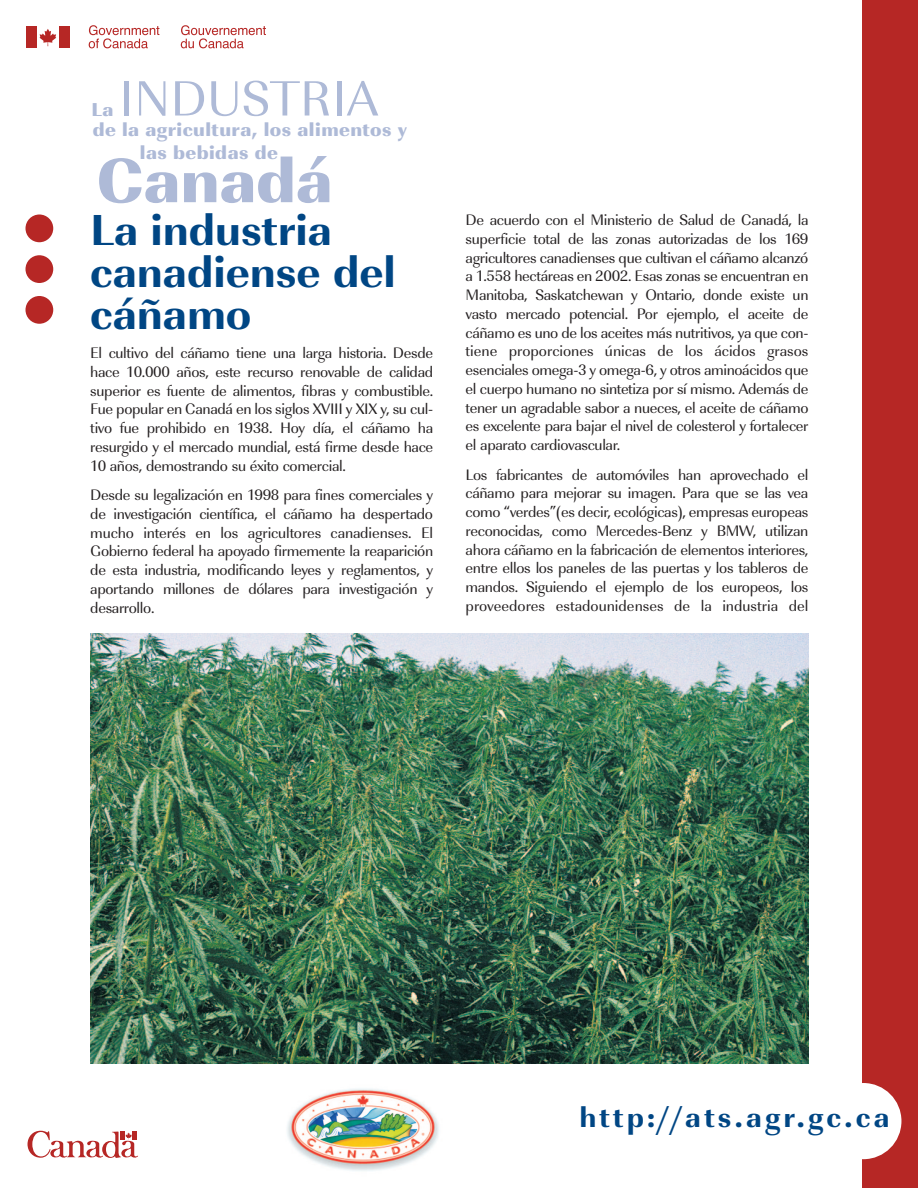
<style>
.page{position:relative;width:918px;height:1188px;background:#fff}
.page>*{position:absolute;margin:0;border:0;box-sizing:border-box;transform-origin:0 0}
.t1{font:700 64.5px "URW Imperial T Ultr";color:#aebad7}
.t2{font:51.3px "URW Imperial T";color:#aebad7}
.t3{font:700 45px/42px "URW Imperial T Extr";color:#004684}
.t4{font:700 29.4px "URW Imperial T Extr";letter-spacing:.11em;color:#004684}
.t5{font:700 19.35px/23.2px "URW Imperial T Ultr";letter-spacing:.025em;color:#aebad7}
.t6{font:15.75px/18.8px "URW Imperial T";letter-spacing:-.02em;color:#231f20;text-align:justify}
</style>
<div class="page">
<img style="left:287px;top:1088px;width:152px;height:83px">
<svg style="left:40px;top:29px;width:16px;height:17px"></svg>
<div style="left:59px;top:27px;width:11px;height:21px;background:#b62725"></div>
<svg style="left:89px;top:25px;width:70px;height:23px"></svg>
<div style="left:26px;top:27px;width:10px;height:21px;background:#b62725"></div>
<svg style="left:181px;top:25px;width:85px;height:23px"></svg>
<svg style="left:28px;top:1131px;width:110px;height:27px"></svg>
<div style="left:26px;top:214px;width:27px;height:28px;background:#b62725;border-radius:50%"></div>
<div style="left:26px;top:255px;width:27px;height:28px;background:#b62725;border-radius:50%"></div>
<div style="left:26px;top:296px;width:27px;height:28px;background:#b62725;border-radius:50%"></div>
<div style="left:862px;top:0;width:56px;height:1188px;background:#b62725"></div>
<div style="left:825px;top:1083px;width:76px;height:76px;background:#fff;border-radius:50%"></div>
<img style="left:90px;top:634px;width:718px;height:429px">
<h2 class="t2" style="left:120px;top:79px;width:260px">INDUSTRIA</h2>
<h1 class="t1" style="left:97px;top:158px;width:238px">Canadá</h1>
<p class="t5" style="left:91px;top:100px;width:23px">La</p>
<p class="t5" style="left:140px;top:120px;width:269px;text-indent:-47px">de la agricultura, los alimentos y las bebidas de</p>
<h3 class="t3" style="left:90px;top:214px;width:307px">La industria canadiense del cáñamo</h3>
<p class="t6" style="left:90px;top:345px;width:344px">El cultivo del cáñamo tiene una larga historia. Desde hace 10.000 años, este recurso renovable de calidad superior es fuente de alimentos, fibras y combustible.<br>Fue popular en Canadá en los siglos XVIII y XIX y, su cul&shy;tivo fue prohibido en 1938. Hoy día, el cáñamo ha resurgido y el mercado mundial, está firme desde hace 10 años, demostrando su éxito comercial.</p>
<p class="t6" style="left:90px;top:487px;width:344px">Desde su legalización en 1998 para fines comerciales y de investigación científica, el cáñamo ha despertado mucho interés en los agricultores canadienses. El Gobierno federal ha apoyado firmemente la reaparición de esta industria, modificando leyes y reglamentos, y aportando millones de dólares para investigación y desarrollo.</p>
<p class="t6" style="left:466px;top:212px;width:344px">De acuerdo con el Ministerio de Salud de Canadá, la superficie total de las zonas autorizadas de los 169 agricultores canadienses que cultivan el cáñamo alcanzó a 1.558 hectáreas en 2002. Esas zonas se encuentran en Manitoba, Saskatchewan y Ontario, donde existe un vasto mercado potencial. Por ejemplo, el aceite de cáñamo es uno de los aceites más nutritivos, ya que con&shy;tiene proporciones únicas de los ácidos grasos esenciales omega-3 y omega-6, y otros aminoácidos que el cuerpo humano no sintetiza por sí mismo. Además de tener un agradable sabor a nueces, el aceite de cáñamo es excelente para bajar el nivel de colesterol y fortalecer el aparato cardiovascular.</p>
<p class="t6" style="left:466px;top:467px;width:344px">Los fabricantes de automóviles han aprovechado el cáñamo para mejorar su imagen. Para que se las vea como “verdes”(es decir, ecológicas), empresas europeas reconocidas, como Mercedes-Benz y BMW, utilizan ahora cáñamo en la fabricación de elementos interiores, entre ellos los paneles de las puertas y los tableros de mandos. Siguiendo el ejemplo de los europeos, los proveedores estadounidenses de la industria del</p>
<h3 class="t4" style="left:579px;top:1106px;width:312px">http://ats.agr.gc.ca</h3>
</div>
